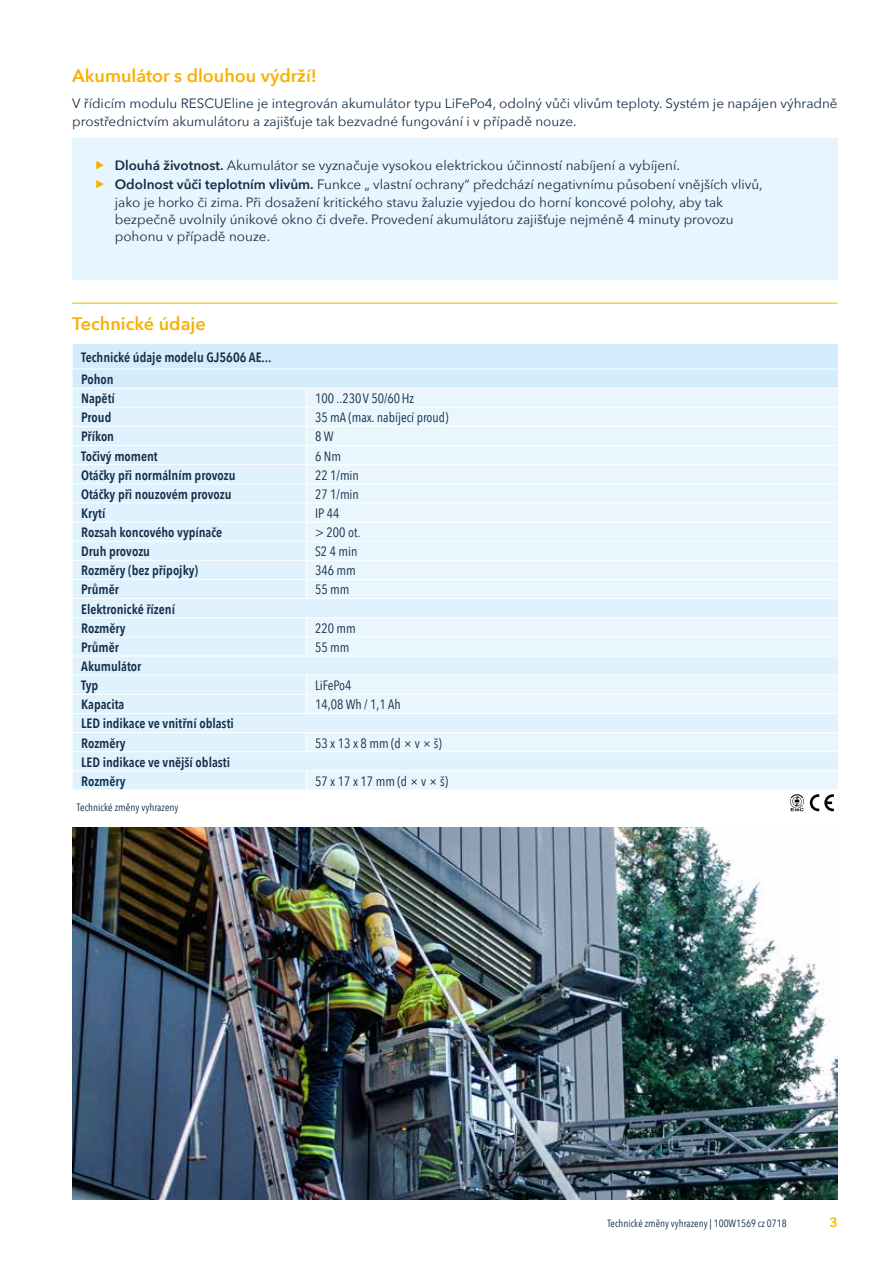
<style>
.page{position:relative;width:893px;height:1263px;background:#fff}
.page>*{position:absolute;margin:0;border:0;box-sizing:border-box;transform-origin:0 0}
.t1{font:600 18px "Avenir Next";color:#f9b000}
.t2{font:13.5px/17.2px "Avenir Next";color:#142c46}
.t3{font:600 13.5px/19.2px "Avenir Next Condensed";color:#142c46}
.t4{font:13.5px "Avenir Next Condensed";color:#142c46}
.t5{font:600 13.5px "Avenir Next";color:#f9b000}
.t6{font:10.65px "Avenir Next Condensed";color:#142c46}
.t7{font:10.5px "Avenir Next Condensed";color:#142c46}
.s1{font-weight:600}
</style>
<div class="page">
<div style="left:72px;top:138px;width:766px;height:141px;background:#e6f5fe"></div>
<div style="left:73px;top:599px;width:234px;height:191px;background:#dff2fd"></div>
<svg style="left:307px;top:599px;width:531px;height:191px;background:#e5f4fd"></svg>
<svg style="left:73px;top:344px;width:765px;height:254px;background:#e4f3fd"></svg>
<hr style="left:73px;top:617px;width:234px;height:1px;background:#fff">
<hr style="left:307px;top:617px;width:531px;height:1px;background:#fff">
<hr style="left:73px;top:636px;width:234px;height:1px;background:#fff">
<hr style="left:307px;top:636px;width:531px;height:1px;background:#fff">
<svg style="left:306px;top:618px;width:1px;height:38px"></svg>
<hr style="left:73px;top:656px;width:234px;height:1px;background:#fff">
<hr style="left:307px;top:656px;width:531px;height:1px;background:#fff">
<hr style="left:73px;top:675px;width:234px;height:1px;background:#fff">
<hr style="left:307px;top:675px;width:531px;height:1px;background:#fff">
<hr style="left:73px;top:694px;width:234px;height:1px;background:#fff">
<hr style="left:307px;top:694px;width:531px;height:1px;background:#fff">
<svg style="left:306px;top:676px;width:1px;height:37px"></svg>
<hr style="left:73px;top:713px;width:234px;height:1px;background:#fff">
<hr style="left:307px;top:713px;width:531px;height:1px;background:#fff">
<hr style="left:73px;top:732px;width:234px;height:1px;background:#fff">
<hr style="left:307px;top:732px;width:531px;height:1px;background:#fff">
<svg style="left:306px;top:733px;width:1px;height:18px"></svg>
<hr style="left:73px;top:751px;width:234px;height:1px;background:#fff">
<hr style="left:307px;top:751px;width:531px;height:1px;background:#fff">
<hr style="left:73px;top:770px;width:234px;height:1px;background:#fff">
<hr style="left:307px;top:770px;width:531px;height:1px;background:#fff">
<svg style="left:306px;top:771px;width:1px;height:19px"></svg>
<svg style="left:790px;top:794px;width:14px;height:17px"></svg>
<svg style="left:810px;top:794px;width:24px;height:17px"></svg>
<img style="left:72px;top:827px;width:766px;height:372px">
<hr style="left:72px;top:303px;width:766px;height:1px;background:#f9b000">
<h1 class="t1" style="left:72px;top:60px;width:246px">Akumulátor s dlouhou výdrží!</h1>
<p class="t2" style="left:72px;top:94px;width:767px;line-height:18px">V řídicím modulu RESCUEline je integrován akumulátor typu LiFePo4, odolný vůči vlivům teploty. Systém je napájen výhradně prostřednictvím akumulátoru a zajišťuje tak bezvadné fungování i v případě nouze.</p>
<p class="t2" style="left:115px;top:155px;width:649px;line-height:19.4px"><span class="s1">Dlouhá životnost.</span> Akumulátor se vyznačuje vysokou elektrickou účinností nabíjení a vybíjení.<br><span class="s1">Odolnost vůči teplotním vlivům.</span> Funkce „ vlastní ochrany“ předchází negativnímu působení vnějších vlivů,</p>
<p class="t2" style="left:115px;top:193px;width:620px">jako je horko či zima. Při dosažení kritického stavu žaluzie vyjedou do horní koncové polohy, aby tak bezpečně uvolnily únikové okno či dveře. Provedení akumulátoru zajišťuje nejméně 4 minuty provozu pohonu v případě nouze.</p>
<h1 class="t1" style="left:72px;top:309px;width:135px">Technické údaje</h1>
<p class="t3" style="left:81px;top:345px;width:192px;line-height:22.4px">Technické údaje modelu GJ5606 AE...<br>Pohon</p>
<p class="t3" style="left:81px;top:388px;width:35px">Napětí</p>
<p class="t4" style="left:315px;top:387px;width:101px">100 ..230V 50/60Hz</p>
<p class="t3" style="left:81px;top:408px;width:32px">Proud</p>
<p class="t4" style="left:315px;top:406px;width:135px">35 mA (max. nabíjecí proud)</p>
<p class="t3" style="left:81px;top:427px;width:34px">Příkon</p>
<p class="t4" style="left:315px;top:425px;width:20px">8 W</p>
<p class="t3" style="left:81px;top:446px;width:78px">Točivý moment</p>
<p class="t4" style="left:315px;top:444px;width:28px">6 Nm</p>
<p class="t3" style="left:81px;top:465px;width:156px">Otáčky při normálním provozu</p>
<p class="t4" style="left:315px;top:463px;width:45px">22 1/min</p>
<p class="t3" style="left:81px;top:484px;width:152px">Otáčky při nouzovém provozu</p>
<p class="t4" style="left:315px;top:482px;width:45px">27 1/min</p>
<p class="t3" style="left:81px;top:503px;width:26px">Krytí</p>
<p class="t4" style="left:315px;top:502px;width:26px">IP 44</p>
<p class="t3" style="left:81px;top:522px;width:143px">Rozsah koncového vypínače</p>
<p class="t4" style="left:315px;top:521px;width:47px">&gt; 200 ot.</p>
<p class="t3" style="left:81px;top:541px;width:70px">Druh provozu</p>
<p class="t4" style="left:315px;top:540px;width:44px">S2 4 min</p>
<p class="t3" style="left:81px;top:561px;width:118px">Rozměry (bez přípojky)</p>
<p class="t4" style="left:315px;top:559px;width:42px">346 mm</p>
<p class="t3" style="left:81px;top:580px;width:39px">Průměr</p>
<p class="t4" style="left:315px;top:578px;width:36px">55 mm</p>
<p class="t3" style="left:81px;top:599px;width:95px">Elektronické řízení<br>Rozměry</p>
<p class="t4" style="left:315px;top:616px;width:42px">220 mm</p>
<p class="t3" style="left:81px;top:637px;width:39px">Průměr</p>
<p class="t4" style="left:315px;top:636px;width:36px">55 mm</p>
<p class="t3" style="left:81px;top:656px;width:62px">Akumulátor<br>Typ</p>
<p class="t4" style="left:315px;top:674px;width:38px">LiFePo4</p>
<p class="t3" style="left:81px;top:694px;width:45px">Kapacita</p>
<p class="t4" style="left:315px;top:693px;width:87px">14,08 Wh / 1,1 Ah</p>
<p class="t3" style="left:81px;top:714px;width:154px">LED indikace ve vnitřní oblasti<br>Rozměry</p>
<p class="t4" style="left:315px;top:731px;width:128px">53 x 13 x 8 mm (d × v × š)</p>
<p class="t3" style="left:81px;top:752px;width:150px">LED indikace ve vnější oblasti<br>Rozměry</p>
<p class="t6" style="left:77px;top:798px;width:103px">Technické změny vyhrazeny</p>
<p class="t4" style="left:315px;top:769px;width:135px">57 x 17 x 17 mm (d × v × š)</p>
<p class="t7" style="left:607px;top:1214px;width:181px">Technické změny vyhrazeny | 100W1569 cz 0718</p>
<p class="t5" style="left:829px;top:1210px;width:10px">3</p>
</div>
